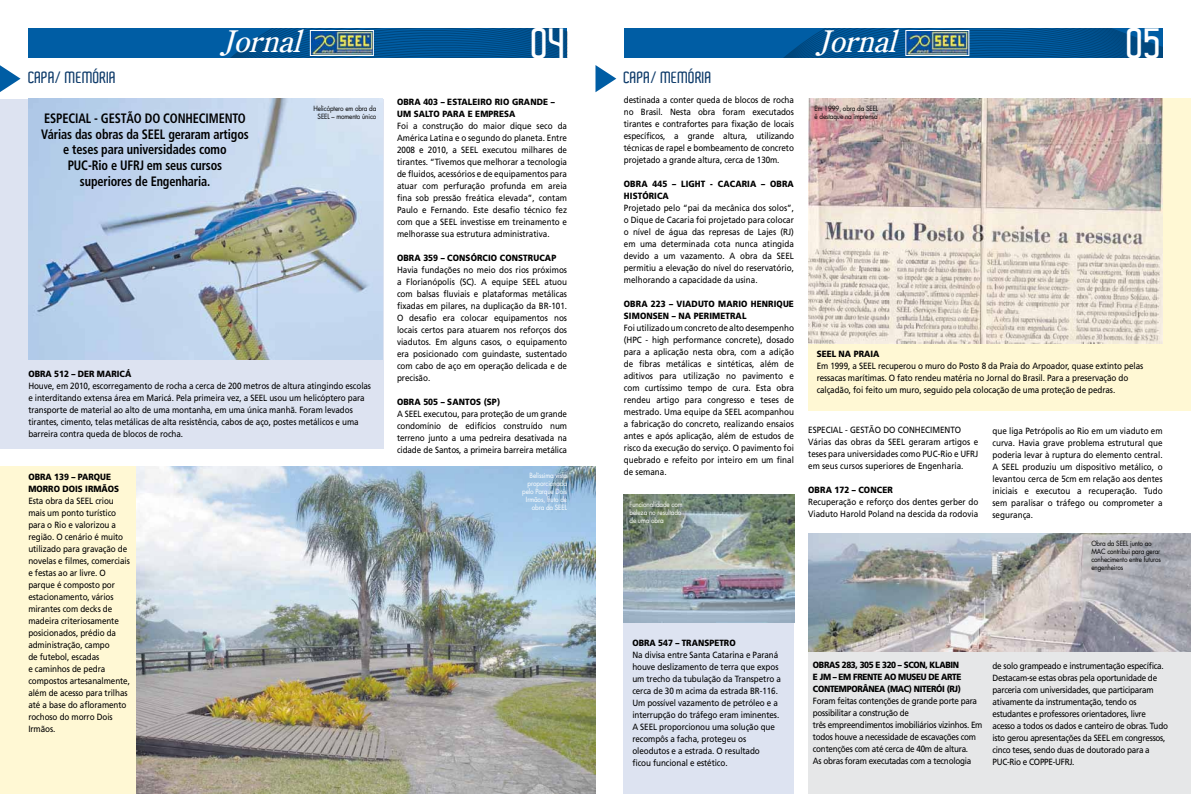
<style>
.page{position:relative;width:1191px;height:794px;background:#fff}
.page>*{position:absolute;margin:0;border:0;box-sizing:border-box;transform-origin:0 0}
.t1{font:600 41.2px "Aldo";color:#fff}
.t2{font:italic 29.6px "Century Old Style";color:#fff}
.t3{font:600 15.7px "Aldo";color:#133f6d}
.t4{font:700 condensed 13.6px/15.9px "Frutiger LT";letter-spacing:-.01em;color:#000;text-align:center;scale:.9 1}
.t5{font:9px/12px "Frutiger LT";letter-spacing:-.01em;color:#000;text-align:justify;scale:.9 1}
.t6{font:9px/12px "Frutiger LT";letter-spacing:-.03em;color:#000;scale:.9 1}
.t7{font:900 9px/12px "Frutiger LT";letter-spacing:.015em;color:#000;scale:.9 1}
.t8{font:900 9px/12px "Frutiger LT";letter-spacing:-.035em;color:#000;scale:.9 1}
.t9{font:7px/8px "Futura";letter-spacing:-.02em;color:#000;scale:.9 1}
.t10{font:7px/8px "Futura";letter-spacing:-.02em;color:#fff;text-align:right;scale:.9 1}
</style>
<div class="page">
<div style="left:808px;top:555px;width:383px;height:239px;background:#e6e7e8"></div>
<div style="left:0;top:466px;width:595px;height:328px;background:#fff8d4"></div>
<div style="left:808px;top:98px;width:383px;height:312px;background:#fff8d4"></div>
<div style="left:0;top:99px;width:383px;height:350px;background:#dde3f1"></div>
<div style="left:624px;top:495px;width:170px;height:299px;background:#dde3f1"></div>
<svg style="left:624px;top:28px;width:538px;height:29px;background:#005597"></svg>
<svg style="left:28px;top:28px;width:539px;height:29px;background:#005799"></svg>
<img style="left:28px;top:99px;width:355px;height:260px">
<img style="left:624px;top:494px;width:170px;height:128px">
<img style="left:808px;top:98px;width:354px;height:246px">
<img style="left:137px;top:466px;width:458px;height:328px">
<svg style="left:595px;top:65px;width:21px;height:27px"></svg>
<svg style="left:0;top:65px;width:21px;height:27px"></svg>
<img style="left:312px;top:32px;width:59px;height:22px">
<div style="left:310px;top:30px;width:63px;height:26px;border:1px solid #fff"></div>
<img style="left:907px;top:32px;width:60px;height:22px">
<div style="left:905px;top:30px;width:64px;height:26px;border:1px solid #fff"></div>
<img style="left:808px;top:534px;width:383px;height:117px">
<h1 class="t1" style="left:532px;top:20px;width:37px">04</h1>
<h1 class="t1" style="left:1127px;top:20px;width:37px">05</h1>
<p class="t5" style="left:624px;top:94px;width:190px">destinada a conter queda de blocos de rocha no Brasil. Nesta obra foram executados tirantes e contrafortes para fixação de locais específicos, a grande altura, utilizando técnicas de rapel e bombeamento de concreto projetado a grande altura, cerca de 130m.</p>
<p class="t7" style="left:624px;top:178px;width:190px">OBRA 445 – LIGHT - CACARIA – OBRA<br>HISTÓRICA</p>
<p class="t5" style="left:624px;top:202px;width:190px">Projetado pelo “pai da mecânica dos solos”, o Dique de Cacaria foi projetado para colocar o nível de água das represas de Lajes (RJ) em uma determinada cota nunca atingida devido a um vazamento. A obra da SEEL permitiu a elevação do nível do reservatório, melhorando a capacidade da usina.</p>
<p class="t7" style="left:624px;top:298px;width:189px">OBRA 223 – VIADUTO MARIO HENRIQUE<br>SIMONSEN – NA PERIMETRAL</p>
<p class="t5" style="left:624px;top:322px;width:190px">Foi utilizado um concreto de alto desempenho (HPC - high performance concrete), dosado para a aplicação nesta obra, com a adição de fibras metálicas e sintéticas, além de aditivos para utilização no pavimento e com curtíssimo tempo de cura. Esta obra rendeu artigo para congresso e teses de mestrado. Uma equipe da SEEL acompanhou a fabricação do concreto, realizando ensaios antes e após aplicação, além de estudos de risco da execução do serviço. O pavimento foi quebrado e refeito por inteiro em um final de semana.</p>
<h2 class="t2" style="left:222px;top:22px;width:79px">Jornal</h2>
<h2 class="t2" style="left:817px;top:22px;width:79px">Jornal</h2>
<h3 class="t3" style="left:28px;top:69px;width:90px">CAPA/ MEMÓRIA</h3>
<h3 class="t3" style="left:624px;top:69px;width:90px">CAPA/ MEMÓRIA</h3>
<p class="t7" style="left:397px;top:96px;width:177px">OBRA 403 – ESTALE IRO RIO GRANDE –<br>UM SALTO PARA E EMP</p>
<p class="t9" style="left:814px;top:104px;width:72px">Em 1999, obra da SEEL é destaque na imprensa</p>
<p class="t9" style="left:313px;top:105px;width:71px;text-align:center">Helicóptero em obra da<br>SEEL – momento único</p>
<p class="t7" style="left:493px;top:108px;width:26px">RESA</p>
<p class="t5" style="left:397px;top:120px;width:191px">Foi a construção do maior dique seco da América Latina e o segundo do planeta. Entre 2008 e 2010, a SEEL executou milhares de tirantes. “Tivemos que melhorar a tecnologia de fluidos, acessórios e de equipamentos para atuar com perfuração profunda em areia fina sob pressão freática elevada”, contam Paulo e Fernando. Este desafio técnico fez com que a SEEL investisse em treinamento e melhorasse sua estrutura administrativa.</p>
<p class="t7" style="left:397px;top:252px;width:178px">OBRA 359 – CONSÓRCIO CONSTRUCAP</p>
<p class="t5" style="left:397px;top:264px;width:190px">Havia fundações no meio dos rios próximos a Florianópolis (SC). A equipe SEEL atuou com balsas fluviais e plataformas metálicas fixadas em pilares, na duplicação da BR-101.<br>O desafio era colocar equipamentos nos locais certos para atuarem nos reforços dos viadutos. Em alguns casos, o equipamento era posicionado com guindaste, sustentado com cabo de aço em operação delicada e de precisão.</p>
<p class="t7" style="left:397px;top:396px;width:116px">OBRA 505 – SANTOS (SP)</p>
<p class="t5" style="left:397px;top:408px;width:190px">A SEEL executou, para proteção de um grande condomínio de edifícios construído num terreno junto a uma pedreira desativada na cidade de Santos, a primeira barreira metálica</p>
<h3 class="t4" style="left:41px;top:110px;width:232px">ESPECIAL - GESTÃO DO CONHECIMENTO<br>Várias das obras da SEEL geraram artigos e teses para universidades como<br>PUC-Rio e UFRJ em seus cursos superiores de Engenharia.</h3>
<p class="t7" style="left:816px;top:348px;width:54px">SEEL NA PRAIA</p>
<p class="t5" style="left:816px;top:360px;width:364px;text-align:left">Em 1999, a SEEL recuperou o muro do Posto 8 da Praia do Arpoador, quase extinto pelas ressacas marítimas. O fato rendeu matéria no Jornal do Brasil. Para a preservação do calçadão, foi feito um muro, seguido pela colocação de uma proteção de pedras.</p>
<p class="t7" style="left:28px;top:368px;width:116px">OBRA 512 – DER MARICÁ</p>
<p class="t5" style="left:28px;top:380px;width:382px;text-align:left">Houve, em 2010, escorregamento de rocha a cerca de 200 metros de altura atingindo escolas e interditando extensa área em Maricá. Pela primeira vez, a SEEL usou um helicóptero para transporte de material ao alto de uma montanha, em uma única manhã. Foram levados tirantes, cimento, telas metálicas de alta resistência, cabos de aço, postes metálicos e uma barreira contra queda de blocos de rocha.</p>
<p class="t5" style="left:808px;top:424px;width:190px;text-align:left">ESPECIAL - GESTÃO DO CONHECIMENTO Várias das obras da SEEL geraram artigos e teses para universidades como PUC-Rio e UFRJ em seus cursos superiores de Engenharia.</p>
<p class="t7" style="left:808px;top:484px;width:95px">OBRA 172 – CONCER</p>
<p class="t5" style="left:808px;top:496px;width:190px">Recuperação e reforço dos dentes gerber do<br>Viaduto Harold Poland na descida da rodovia</p>
<p class="t5" style="left:992px;top:424px;width:191px">que liga Petrópolis ao Rio em um viaduto em curva. Havia grave problema estrutural que poderia levar à ruptura do elemento central.<br>A SEEL produziu um dispositivo metálico, o levantou cerca de 5cm em relação aos dentes iniciais e executou a recuperação. Tudo sem paralisar o tráfego ou comprometer a segurança.</p>
<p class="t10" style="left:522px;top:471px;width:51px">Belíssima vista proporcionada pelo Parque Dois<br>Irmãos, fruto de obra da SEEL</p>
<p class="t7" style="left:28px;top:471px;width:96px">OBRA 139 – PARQUE<br>MORRO DOIS IRMÃOS</p>
<p class="t5" style="left:28px;top:495px;width:114px;text-align:left">Esta obra da SEEL criou mais um ponto turístico para o Rio e valorizou a região. O cenário é muito utilizado para gravação de novelas e filmes, comerciais e festas ao ar livre. O parque é composto por estacionamento, vários mirantes com decks de madeira criteriosamente posicionados, prédio da administração, campo<br>de futebol, escadas<br>e caminhos de pedra compostos artesanalmente, além de acesso para trilhas até a base do afloramento rochoso do morro Dois<br>Irmãos.</p>
<p class="t10" style="left:629px;top:500px;width:61px;text-align:left">Funcionalidade com beleza no resultado de uma obra</p>
<p class="t9" style="left:1091px;top:540px;width:79px">Obra da SEEL junto ao<br>MAC contribui para gerar conhecimento entre futuros engenheiros</p>
<p class="t7" style="left:632px;top:636px;width:115px">OBRA 547 – TRANSPETRO</p>
<p class="t5" style="left:632px;top:648px;width:167px;text-align:left">Na divisa entre Santa Catarina e Paraná houve deslizamento de terra que expos um trecho da tubulação da Transpetro a cerca de 30 m acima da estrada BR-116.<br>Um possível vazamento de petróleo e a interrupção do tráfego eram iminentes.<br>A SEEL proporcionou uma solução que recompôs a facha, protegeu os oleodutos e a estrada. O resultado<br>ficou funcional e estético.</p>
<p class="t8" style="left:813px;top:659px;width:165px">OBRAS 283, 305 E 320 – SCON, KLABIN<br>E JM – EM FRENTE AO MUSEU DE ARTE<br>CONTEMPO</p>
<p class="t6" style="left:992px;top:660px;width:196px">de solo grampeado e instrumentação específica.<br>Destacam-se estas obras pela oportunidade de parceria com universidades, que participaram ativamente da instrumentação, tendo os estudantes e professores orientadores, livre acesso a todos os dados e canteiro de obras. Tudo isto gerou apresentações da SEEL em congressos, cinco teses, sendo duas de doutorado para a PUC-Rio e COPPE-UFRJ.</p>
<p class="t8" style="left:857px;top:683px;width:117px">RÂNEA (MAC) NITERÓI (RJ)</p>
<p class="t6" style="left:813px;top:695px;width:190px">Foram feitas contenções de grande porte para possibilitar a construção de<br>três empreendimentos imobiliários vizinhos. Em todos houve a necessidade de escavações com contenções com até cerca de 40m de altura.<br>As obras foram executadas com a tecnologia</p>
</div>
